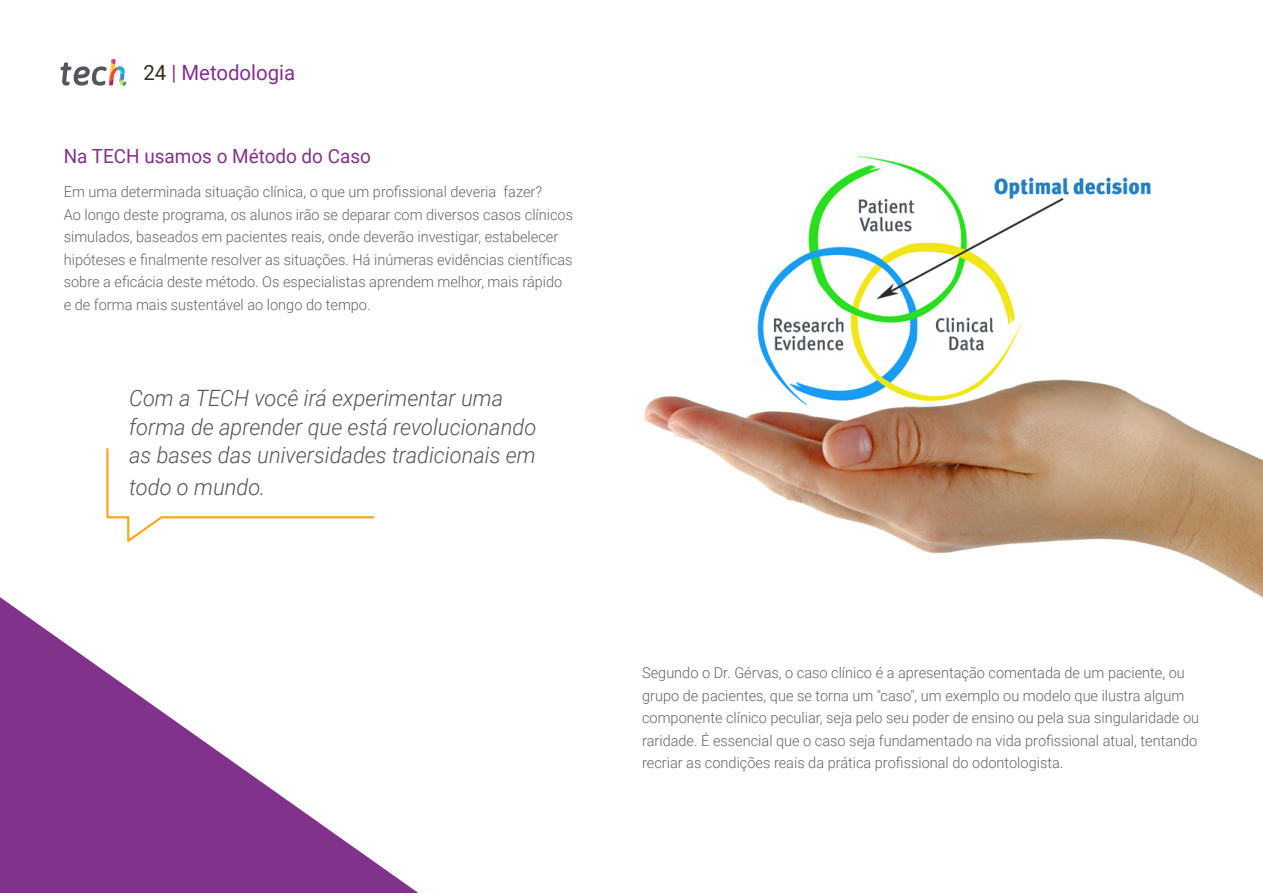
<style>
.page{position:relative;width:1263px;height:893px;background:#fff}
.page>*{position:absolute;margin:0;border:0;box-sizing:border-box;transform-origin:0 0}
.t1{font:italic 300 22.5px/28.5px "Roboto";color:#52555b}
.t2{font:21px "Roboto";color:#81328a}
.t3{font:19.5px "Roboto";color:#81328a}
.t4{font:300 15px/22.5px "Roboto";color:#61646a}
.s1{color:#312e20}
</style>
<div class="page">
<img style="left:644px;top:155px;width:619px;height:443px">
<svg style="left:106px;top:448px;width:269px;height:94px"></svg>
<svg style="left:0;top:597px;width:419px;height:296px"></svg>
<svg style="left:61px;top:59px;width:65px;height:27px"></svg>
<h2 class="t2" style="left:144px;top:57px;width:153px"><span class="s1">24</span> | Metodologia</h2>
<h3 class="t3" style="left:64px;top:143px;width:309px">Na TECH usamos o Método do Caso</h3>
<p class="t4" style="left:64px;top:180px;width:511px">Em uma determinada situação clínica, o que um profissional deveria fazer?<br>Ao longo deste programa, os alunos irão se deparar com diversos casos clínicos simulados, baseados em pacientes reais, onde deverão investigar, estabelecer hipóteses e finalmente resolver as situações. Há inúmeras evidências científicas sobre a eficácia deste método. Os especialistas aprendem melhor, mais rápido e de forma mais sustentável ao longo do tempo.</p>
<h1 class="t1" style="left:129px;top:383px;width:409px">Com a TECH você irá experimentar uma forma de aprender que está revolucionando as bases das universidades tradicionais em</h1>
<h1 class="t1" style="left:129px;top:472px;width:138px">todo o mundo.</h1>
<p class="t4" style="left:642px;top:661px;width:558px">Segundo o Dr. Gérvas, o caso clínico é a apresentação comentada de um paciente, ou grupo de pacientes, que se torna um "caso", um exemplo ou modelo que ilustra algum componente clínico peculiar, seja pelo seu poder de ensino ou pela sua singularidade ou raridade. É essencial que o caso seja fundamentado na vida profissional atual, tentando recriar as condições reais da prática profissional do odontologista.</p>
</div>
